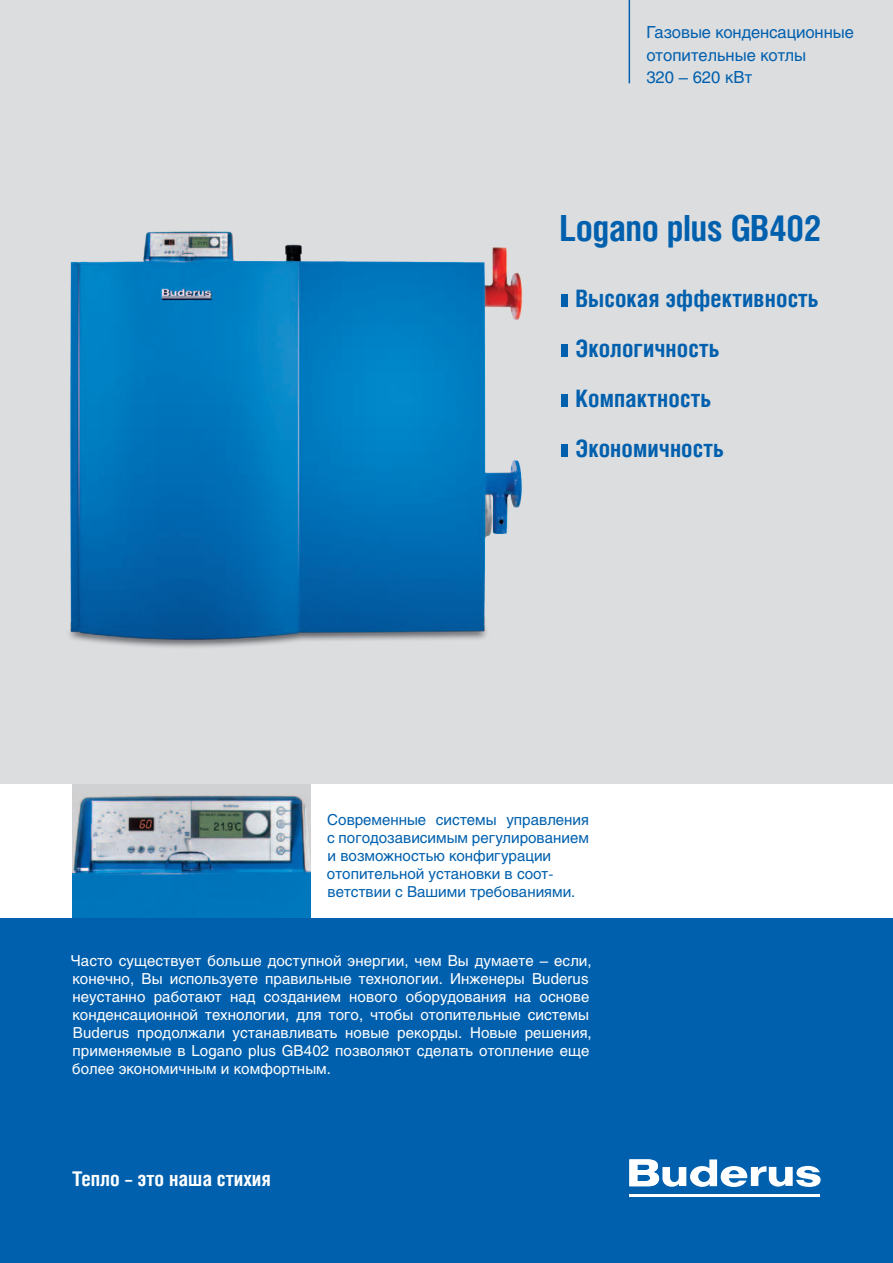
<style>
.page{position:relative;width:893px;height:1263px;background:#fff}
.page>*{position:absolute;margin:0;border:0;box-sizing:border-box;transform-origin:0 0}
.t1{font:700 36px "Helios Cond";letter-spacing:-.015em;color:#0160ae}
.t2{font:700 24px/50.1px "Helios Cond";letter-spacing:.005em;color:#0160ae}
.t3{font:700 20.25px "Helios Cond";color:#fff}
.t4{font:16.5px/22.5px "Helios";letter-spacing:-.005em;color:#0160ae}
.t5{font:15px/18px "Helios";letter-spacing:.005em;color:#fff}
.t6{font:15px/18px "Helios";color:#0160ae}
</style>
<div class="page">
<div style="left:0;top:0;width:893px;height:963px;background:#dcdddf"></div>
<div style="left:0;top:784px;width:893px;height:141px;background:#fff"></div>
<img style="left:72px;top:784px;width:238px;height:134px">
<div style="left:0;top:918px;width:893px;height:345px;background:#0160ae"></div>
<hr style="left:629px;top:0;width:1px;height:83px;background:#0160ae">
<hr style="left:629px;top:1194px;width:190px;height:2px;background:#fff">
<svg style="left:629px;top:1159px;width:192px;height:28px"></svg>
<img style="left:69px;top:231px;width:454px;height:417px">
<div style="left:561px;top:444px;width:7px;height:13px;background:#0160ae"></div>
<div style="left:561px;top:394px;width:7px;height:13px;background:#0160ae"></div>
<div style="left:561px;top:344px;width:7px;height:13px;background:#0160ae"></div>
<div style="left:561px;top:294px;width:7px;height:13px;background:#0160ae"></div>
<p class="t4" style="left:646px;top:21px;width:209px">Газовые конденсационные отопительные котлы<br>320 – 620 кВт</p>
<h1 class="t1" style="left:560px;top:207px;width:264px">Logano plus GB402</h1>
<h2 class="t2" style="left:575px;top:273px;width:245px">Высокая эффективность<br>Экологичность<br>Компактность<br>Экономичность</h2>
<p class="t6" style="left:327px;top:811px;width:263px">Современные системы управления с погодозависимым регулированием и возможностью конфигурации отопительной установки в соот&shy;ветствии с Вашими требованиями.</p>
<p class="t5" style="left:71px;top:951px;width:523px">Часто существует больше доступной энергии, чем Вы думаете – если, конечно, Вы используете правильные технологии. Инженеры Buderus неустанно работают над созданием нового оборудования на основе конденсационной технологии, для того, чтобы отопительные системы Buderus продолжали устанавливать новые рекорды. Новые решения, применяемые в Logano plus GB402 позволяют сделать отопление еще более экономичным и комфортным.</p>
<h3 class="t3" style="left:72px;top:1167px;width:200px">Тепло – это наша стихия</h3>
</div>
